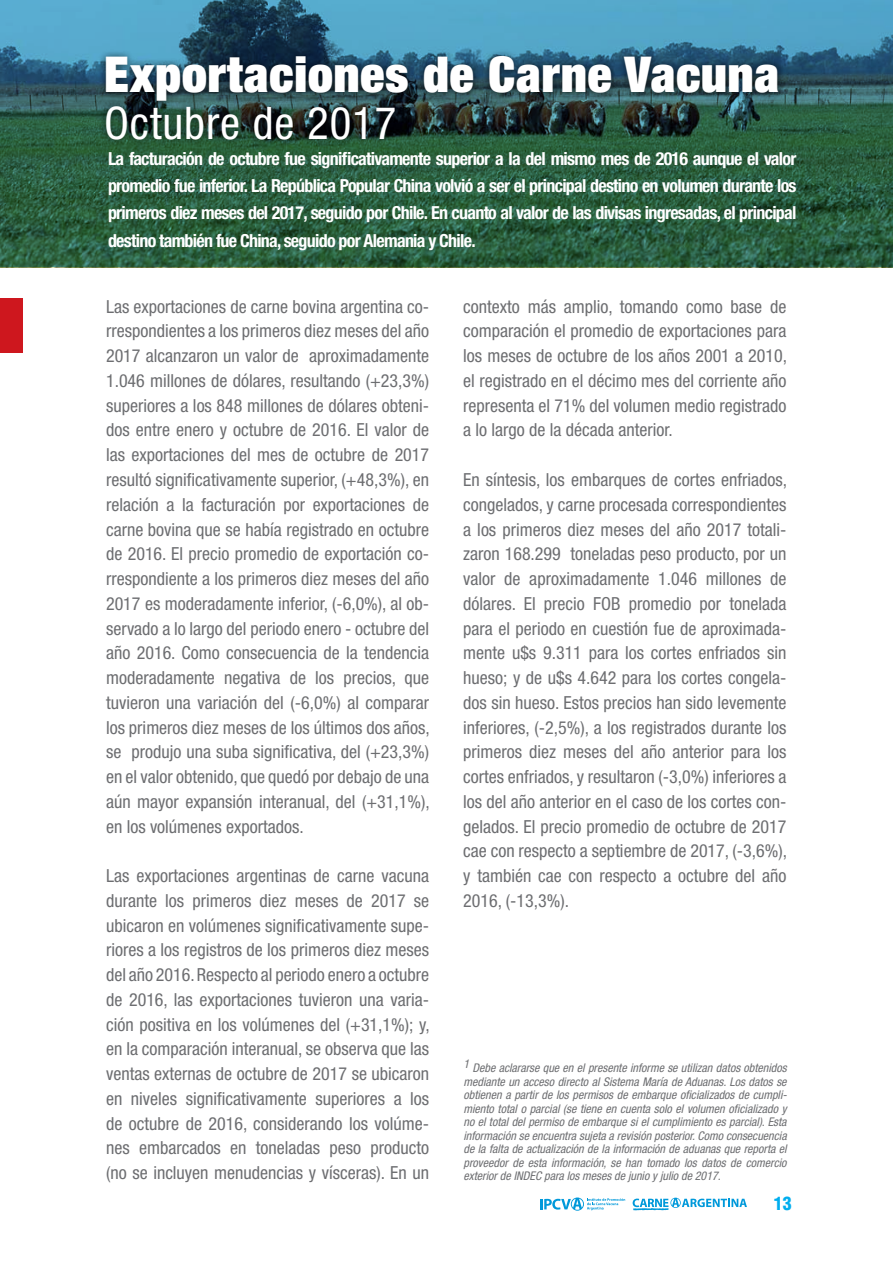
<style>
.page{position:relative;width:893px;height:1263px;background:#fff}
.page>*{position:absolute;margin:0;border:0;box-sizing:border-box;transform-origin:0 0}
.t1{font:900 expanded 49.5px "Helvetica Neue";letter-spacing:.02em;color:#fff}
.t2{font:condensed 45px "Helvetica Neue";letter-spacing:.02em;color:#fff}
.t3{font:condensed 18px/24.8px "Helvetica Neue";color:#6d6e71;text-align:justify}
.t4{font:700 condensed 18px/27px "Helvetica Neue";letter-spacing:-.04em;color:#fff;text-align:justify}
.t5{font:900 condensed 18px "Helvetica";color:#00aeef}
.t6{font:italic condensed 12px/13.5px "Helvetica Neue";color:#6d6e71;text-align:justify}
</style>
<div class="page">
<svg style="left:633px;top:1198px;width:114px;height:12px"></svg>
<svg style="left:540px;top:1197px;width:85px;height:14px"></svg>
<svg style="left:0;top:0;width:893px;height:267px;background:#336d62"></svg>
<div style="left:98px;top:49px;width:688px;height:98px;background:#000;opacity:.75"></div>
<div style="left:0;top:298px;width:23px;height:54px;background:#ce171e"></div>
<h1 class="t1" style="left:104px;top:43px;width:677px">Exportaciones de Carne Vacuna</h1>
<h2 class="t2" style="left:104px;top:97px;width:294px">Octubre de 2017</h2>
<p class="t4" style="left:108px;top:145px;width:690px">La facturación de octubre fue significativamente superior a la del mismo mes de 2016 aunque el valor promedio fue inferior. La República Popular China volvió a ser el principal destino en volumen durante los primeros diez meses del 2017, seguido por Chile. En cuanto al valor de las divisas ingresadas, el principal destino también fue China, seguido por Alemania y Chile.</p>
<p class="t3" style="left:106px;top:294px;width:325px">Las exportaciones de carne bovina argentina co&shy;rrespondientes a los primeros diez meses del año 2017 alcanzaron un valor de aproximadamente 1.046 millones de dólares, resultando (+23,3%) superiores a los 848 millones de dólares obteni&shy;dos entre enero y octubre de 2016. El valor de las exportaciones del mes de octubre de 2017 resultó significativamente superior, (+48,3%), en relación a la facturación por exportaciones de carne bovina que se había registrado en octubre de 2016. El precio promedio de exportación co&shy;rrespondiente a los primeros diez meses del año 2017 es moderadamente inferior, (-6,0%), al ob&shy;servado a lo largo del periodo enero - octubre del año 2016. Como consecuencia de la tendencia moderadamente negativa de los precios, que tuvieron una variación del (-6,0%) al comparar los primeros diez meses de los últimos dos años, se produjo una suba significativa, del (+23,3%) en el valor obtenido, que quedó por debajo de una aún mayor expansión interanual, del (+31,1%), en los volúmenes exportados.</p>
<p class="t3" style="left:106px;top:863px;width:325px">Las exportaciones argentinas de carne vacuna durante los primeros diez meses de 2017 se ubicaron en volúmenes significativamente supe&shy;riores a los registros de los primeros diez meses del año 2016. Respecto al periodo enero a octubre de 2016, las exportaciones tuvieron una varia&shy;ción positiva en los volúmenes del (+31,1%); y, en la comparación interanual, se observa que las ventas externas de octubre de 2017 se ubicaron en niveles significativamente superiores a los de octubre de 2016, considerando los volúme&shy;nes embarcados en toneladas peso producto (no se incluyen menudencias y vísceras). En un</p>
<p class="t3" style="left:463px;top:294px;width:325px">contexto más amplio, tomando como base de comparación el promedio de exportaciones para los meses de octubre de los años 2001 a 2010, el registrado en el décimo mes del corriente año representa el 71% del volumen medio registrado a lo largo de la década anterior.</p>
<p class="t3" style="left:463px;top:467px;width:325px">En síntesis, los embarques de cortes enfriados, congelados, y carne procesada correspondientes a los primeros diez meses del año 2017 totali&shy;zaron 168.299 toneladas peso producto, por un valor de aproximadamente 1.046 millones de dólares. El precio FOB promedio por tonelada para el periodo en cuestión fue de aproximada&shy;mente u$s 9.311 para los cortes enfriados sin hueso; y de u$s 4.642 para los cortes congela&shy;dos sin hueso. Estos precios han sido levemente inferiores, (-2,5%), a los registrados durante los primeros diez meses del año anterior para los cortes enfriados, y resultaron (-3,0%) inferiores a los del año anterior en el caso de los cortes con&shy;gelados. El precio promedio de octubre de 2017 cae con respecto a septiembre de 2017, (-3,6%), y también cae con respecto a octubre del año 2016, (-13,3%).</p>
<p class="t6" style="left:463px;top:1061px;width:325px">1 Debe aclararse que en el presente informe se utilizan datos obtenidos mediante un acceso directo al Sistema María de Aduanas. Los datos se obtienen a partir de los permisos de embarque oficializados de cumpli&shy;miento total o parcial (se tiene en cuenta solo el volumen oficializado y no el total del permiso de embarque si el cumplimiento es parcial). Esta información se encuentra sujeta a revisión posterior. Como consecuencia de la falta de actualización de la información de aduanas que reporta el proveedor de esta información, se han tomado los datos de comercio exterior de INDEC para los meses de junio y julio de 2017.</p>
<p class="t5" style="left:774px;top:1192px;width:19px">13</p>
</div>
